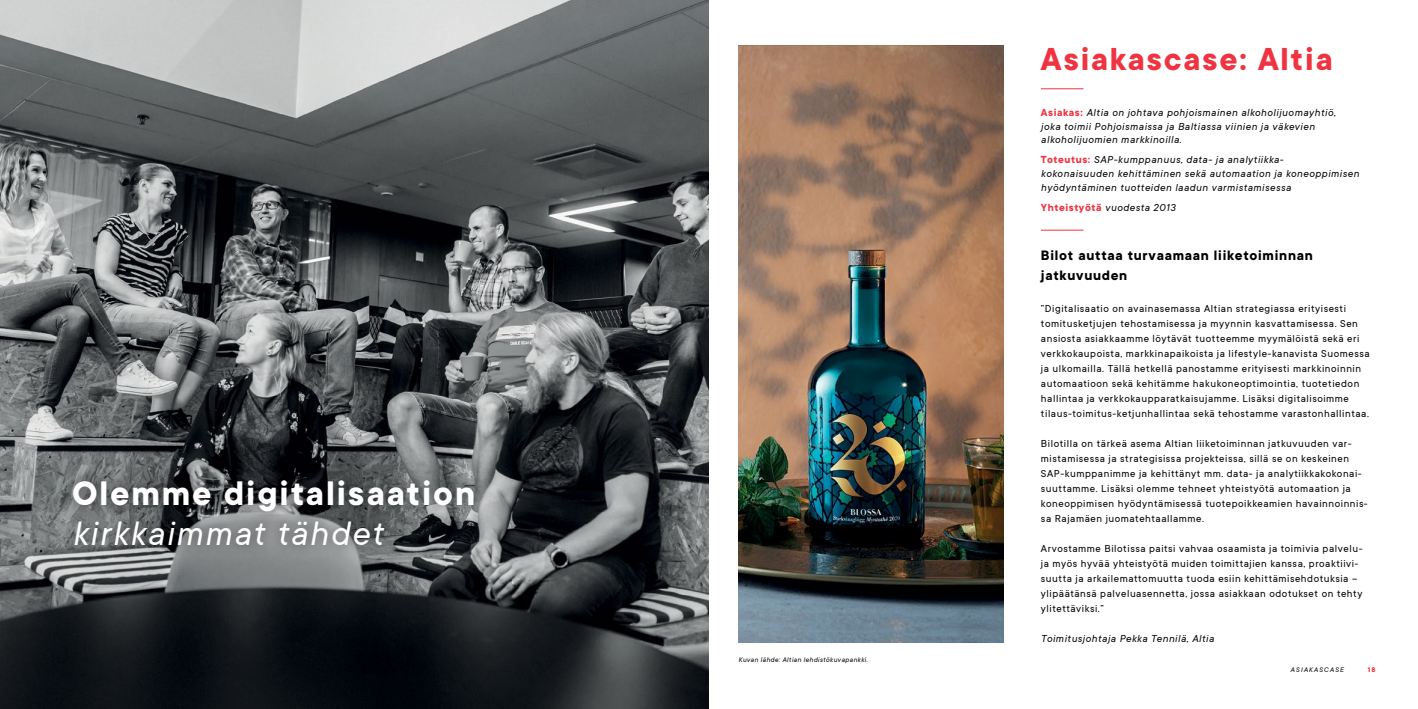
<style>
.page{position:relative;width:1418px;height:709px;background:#fff}
.page>*{position:absolute;margin:0;border:0;box-sizing:border-box;transform-origin:0 0}
.t1{font:700 37.5px/40px "TT Commons";letter-spacing:.05em;color:#fff}
.t2{font:700 35px "TT Commons";letter-spacing:.05em;color:#ef3340}
.t3{font:700 15px/20px "TT Commons";letter-spacing:.05em;color:#000}
.t4{font:11.25px/15px "TT Commons";letter-spacing:.05em;color:#000}
.t5{font:italic 11.25px/13.8px "TT Commons";letter-spacing:.05em;color:#000}
.t6{font:italic 7.5px "TT Commons";letter-spacing:.05em;color:#000}
.t7{font:italic 7.5px "TT Commons";letter-spacing:.15em;color:#000}
.t8{font:700 7.5px "TT Commons";color:#ef3340}
.s1{font-weight:400;font-style:italic}
.s2{font-weight:700;font-style:normal;color:#ef3340}
</style>
<div class="page">
<img style="left:0;top:0;width:709px;height:709px">
<div style="left:62px;top:469px;width:423px;height:87px;background:#000;opacity:.5"></div>
<img style="left:738px;top:45px;width:265px;height:597px">
<hr style="left:1040px;top:230px;width:43px;height:1px;background:#ef3340">
<hr style="left:1040px;top:88px;width:43px;height:1px;background:#ef3340">
<p class="t1" style="left:72px;top:474px;width:404px">Olemme digitalisaation <span class="s1">kirkkaimmat tähdet</span></p>
<p class="t6" style="left:738px;top:655px;width:131px">Kuvan lähde: Altian lehdistökuvapankki.</p>
<p class="t2" style="left:1040px;top:39px;width:293px">Asiakascase: Altia</p>
<p class="t5" style="left:1040px;top:106px;width:296px"><span class="s2">Asiakas:</span> Altia on johtava pohjoismainen alkoholijuomayhtiö, joka toimii Pohjoismaissa ja Baltiassa viinien ja väkevien alkoholijuomien markkinoilla.</p>
<p class="t5" style="left:1040px;top:153px;width:319px"><span class="s2">Toteutus:</span> SAP-kumppanuus, data- ja analytiikka&shy;kokonaisuuden kehittäminen sekä automaation ja koneoppimisen hyödyntäminen tuotteiden laadun varmistamisessa</p>
<p class="t5" style="left:1040px;top:201px;width:136px"><span class="s2">Yhteistyötä</span> vuodesta 2013</p>
<p class="t3" style="left:1040px;top:245px;width:273px">Bilot auttaa turvaamaan liiketoiminnan jatkuvuuden</p>
<p class="t4" style="left:1040px;top:301px;width:330px">”Digitalisaatio on avainasemassa Altian strategiassa erityisesti tomitusketjujen tehostamisessa ja myynnin kasvattamisessa. Sen ansiosta asiakkaamme löytävät tuotteemme myymälöistä sekä eri verkkokaupoista, markkinapaikoista ja lifestyle-kanavista Suomessa ja ulkomailla. Tällä hetkellä panostamme erityisesti markkinoinnin automaatioon sekä kehitämme hakukoneoptimointia, tuotetiedon hallintaa ja verkkokaupparatkaisujamme. Lisäksi digitalisoimme tilaus-toimitus-ketjunhallintaa sekä tehostamme varastonhallintaa.</p>
<p class="t4" style="left:1040px;top:436px;width:328px">Bilotilla on tärkeä asema Altian liiketoiminnan jatkuvuuden var&shy;mistamisessa ja strategisissa projekteissa, sillä se on keskeinen SAP-kumppanimme ja kehittänyt mm. data- ja analytiikkakokonai&shy;suuttamme. Lisäksi olemme tehneet yhteistyötä automaation ja koneoppimisen hyödyntämisessä tuotepoikkeamien havainnoinnis&shy;sa Rajamäen juomatehtaallamme.</p>
<p class="t4" style="left:1040px;top:541px;width:323px">Arvostamme Bilotissa paitsi vahvaa osaamista ja toimivia palvelu&shy;ja myös hyvää yhteistyötä muiden toimittajien kanssa, proaktiivi&shy;suutta ja arkailemattomuutta tuoda esiin kehittämisehdotuksia – ylipäätänsä palveluasennetta, jossa asiakkaan odotukset on tehty ylitettäviksi.”</p>
<p class="t5" style="left:1040px;top:632px;width:174px">Toimitusjohtaja Pekka Tennilä, Altia</p>
<p class="t7" style="left:1290px;top:665px;width:55px">ASIAKASCASE</p>
<p class="t8" style="left:1367px;top:665px;width:9px">18</p>
</div>
